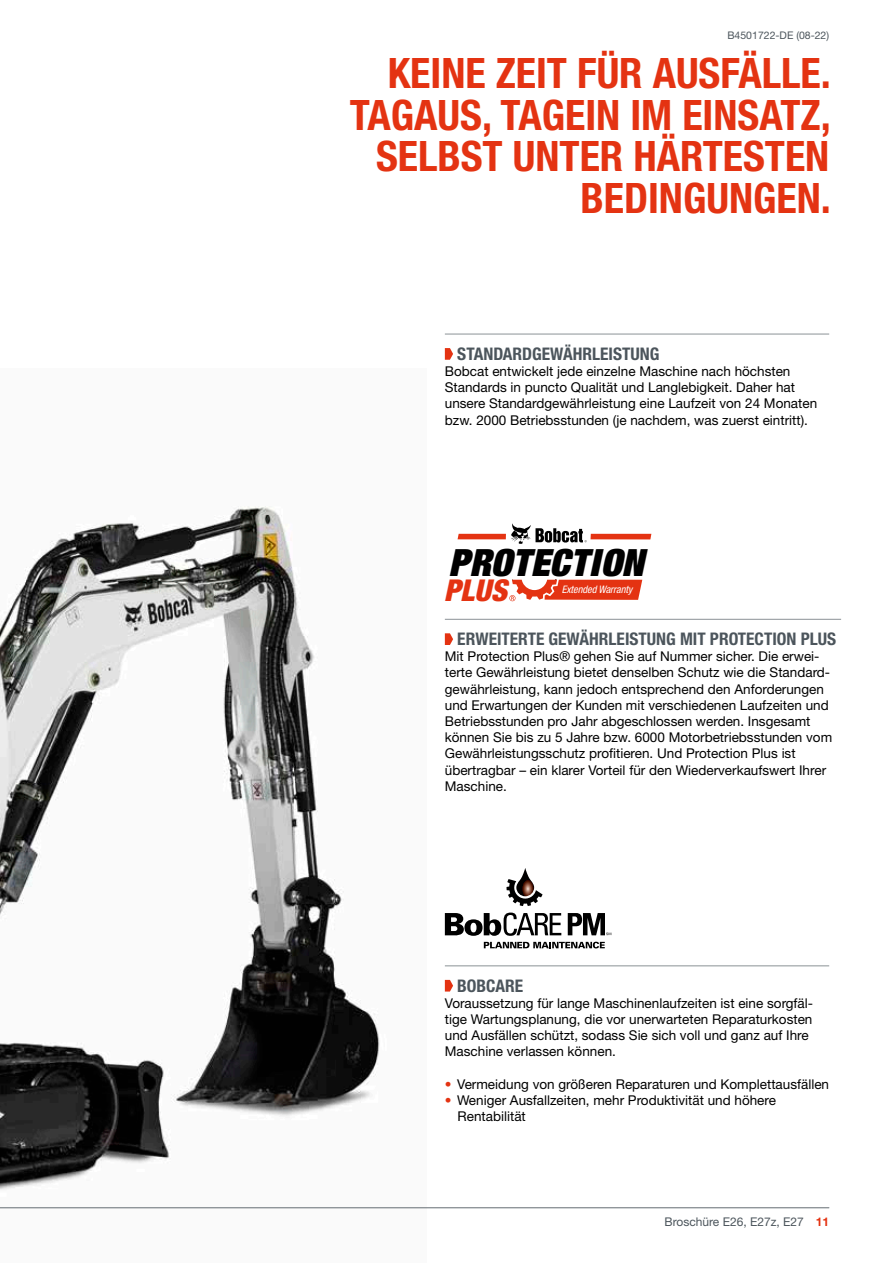
<style>
.page{position:relative;width:893px;height:1263px;background:#fff}
.page>*{position:absolute;margin:0;border:0;box-sizing:border-box;transform-origin:0 0}
.t1{font:700 condensed 42px/41.4px "Helvetica Neue LT Pro";color:#e43312;text-align:right}
.t2{font:italic 900 expanded 37.65px "Helvetica Neue";letter-spacing:.02em;color:#000}
.t3{font:italic 900 condensed 30.15px "Helvetica Neue";color:#e43312}
.t4{font:700 condensed 17.4px "Helvetica Neue LT Pro";color:#4c555c}
.t5{font:13.5px/16.2px "Helvetica Neue LT Pro";color:#000}
.t6{font:12px "Helvetica Neue LT Pro";color:#4c555c}
.t7{font:10.5px "Helvetica Neue LT Pro";color:#4c555c}
.t8{font:italic condensed 10.35px "Helvetica Neue";letter-spacing:-.005em;color:#fff}
.s1{font-weight:700;color:#e43312}
</style>
<div class="page">
<img style="left:0;top:506px;width:427px;height:703px">
<svg style="left:509px;top:579px;width:133px;height:22px"></svg>
<svg style="left:458px;top:523px;width:193px;height:21px"></svg>
<svg style="left:484px;top:942px;width:121px;height:6px"></svg>
<svg style="left:445px;top:912px;width:116px;height:24px"></svg>
<svg style="left:506px;top:868px;width:37px;height:38px"></svg>
<svg style="left:568px;top:913px;width:43px;height:22px"></svg>
<hr style="left:0;top:1207px;width:829px;height:1px;background:#8b9296">
<hr style="left:445px;top:334px;width:384px;height:1px;background:#8b9296">
<svg style="left:445px;top:348px;width:8px;height:12px"></svg>
<hr style="left:445px;top:619px;width:396px;height:1px;background:#8b9296">
<svg style="left:445px;top:633px;width:8px;height:12px"></svg>
<hr style="left:445px;top:965px;width:384px;height:1px;background:#8b9296">
<svg style="left:445px;top:980px;width:8px;height:11px"></svg>
<p class="t7" style="left:727px;top:29px;width:103px">B4501722-DE (08-22)</p>
<h1 class="t1" style="left:350px;top:53px;width:483px">KEINE ZEIT FÜR AUSFÄLLE.<br>TAGAUS, TAGEIN IM EINSATZ,<br>SELBST UNTER HÄRTESTEN<br>BEDINGUNGEN.</h1>
<p class="t4" style="left:457px;top:343px;width:204px">STANDARDGEWÄHRLEISTUNG</p>
<p class="t5" style="left:445px;top:363px;width:374px">Bobcat entwickelt jede einzelne Maschine nach höchsten Standards in puncto Qualität und Langlebigkeit. Daher hat unsere Standardgewährleistung eine Laufzeit von 24 Monaten bzw. 2000 Betriebsstunden (je nachdem, was zuerst eintritt).</p>
<h2 class="t2" style="left:448px;top:538px;width:197px">PROTECTION</h2>
<p class="t8" style="left:562px;top:584px;width:72px">Extended Warranty</p>
<h3 class="t3" style="left:444px;top:571px;width:65px">PLUS</h3>
<p class="t4" style="left:457px;top:628px;width:380px">ERWEITERTE GEWÄHRLEISTUNG MIT PROTECTION PLUS</p>
<p class="t5" style="left:445px;top:648px;width:389px">Mit Protection Plus® gehen Sie auf Nummer sicher. Die erwei&shy;terte Gewährleistung bietet denselben Schutz wie die Standard&shy;gewährleistung, kann jedoch entsprechend den Anforderungen und Erwartungen der Kunden mit verschiedenen Laufzeiten und Betriebsstunden pro Jahr abgeschlossen werden. Insgesamt können Sie bis zu 5 Jahre bzw. 6000 Motorbetriebsstunden vom Gewährleistungsschutz profitieren. Und Protection Plus ist übertragbar – ein klarer Vorteil für den Wiederverkaufswert Ihrer Maschine.</p>
<p class="t4" style="left:457px;top:975px;width:67px">BOBCARE</p>
<p class="t5" style="left:445px;top:994px;width:370px">Voraussetzung für lange Maschinenlaufzeiten ist eine sorgfäl&shy;tige Wartungsplanung, die vor unerwarteten Reparaturkosten und Ausfällen schützt, sodass Sie sich voll und ganz auf Ihre Maschine verlassen können.</p>
<p class="t5" style="left:445px;top:1075px;width:386px"><span class="s1">•</span> Vermeidung von größeren Reparaturen und Komplettausfällen</p>
<p class="t5" style="left:458px;top:1092px;width:320px;text-indent:-13px"><span class="s1">•</span> Weniger Ausfallzeiten, mehr Produktivität und höhere<br>Rentabilität</p>
<p class="t6" style="left:664px;top:1214px;width:166px">Broschüre E26, E27z, E27 <span class="s1">11</span></p>
</div>
